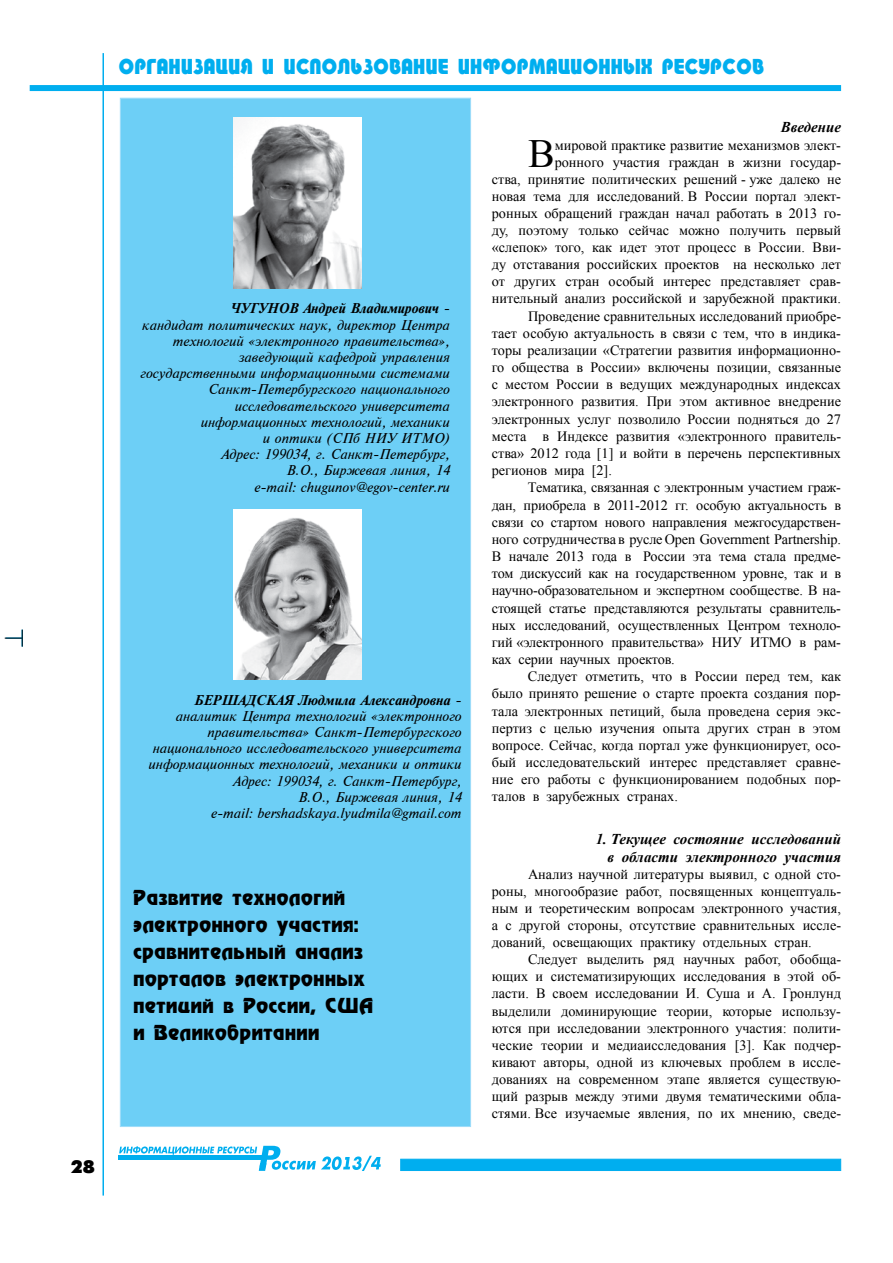
<style>
.page{position:relative;width:893px;height:1263px;background:#fff}
.page>*{position:absolute;margin:0;border:0;box-sizing:border-box;transform-origin:0 0}
.t1{font:40.05px "Times New Roman";color:#000}
.t2{font:22.5px/27px "Regata";color:#000}
.t3{font:21px "Taurus Heavy Normal";color:#00aeef;scale:.9 1}
.t4{font:18px "Futuris Extra Bold Cyrillic";color:#000}
.t5{font:italic 700 15px/18px "Times New Roman";color:#000;text-align:right}
.t6{font:14.25px/17.1px "Times New Roman";color:#000;text-align:justify}
.t7{font:13.5px/16.2px "Times ET Italic";color:#000;text-align:right}
.t8{font:italic 13.5px "Times ET Bold";color:#000}
.s1{font-family:"Times ET Italic";font-style:normal}
</style>
<div class="page">
<div style="left:400px;top:1159px;width:441px;height:12px;background:#00aeef;border:1px solid #00aeef"></div>
<hr style="left:102px;top:53px;width:2px;height:1142px;background:#00aeef">
<div style="left:30px;top:85px;width:811px;height:6px;background:#00aeef"></div>
<svg style="left:5px;top:630px;width:18px;height:17px"></svg>
<svg style="left:119px;top:1146px;width:262px;height:25px"></svg>
<div style="left:120px;top:98px;width:351px;height:1029px;background:#6dcff6;border:1px solid #9ddcf9"></div>
<img style="left:233px;top:118px;width:128px;height:170px">
<img style="left:233px;top:509px;width:128px;height:170px">
<p class="t4" style="left:71px;top:1157px;width:26px">28</p>
<h3 class="t3" style="left:118px;top:54px;width:719px">организация и использование информационных ресурсов</h3>
<p class="t5" style="left:781px;top:118px;width:62px">Введение</p>
<p class="t8" style="left:230px;top:301px;width:221px">ЧУГУНОВ Андрей Владимирович <span class="s1">-</span></p>
<p class="t7" style="left:140px;top:317px;width:311px">кандидат политических наук, директор Центра технологий «электронного правительства», заведующий кафедрой управления государственными информационными системами Санкт-Петербургского национального исследовательского университета информационных технологий, механики<br>и оптики (СПб НИУ ИТМО)<br>Адрес: 199034, г. Санкт-Петербург,<br>В.О., Биржевая линия, 14<br>e-mail: chugunov@egov-center.ru</p>
<p class="t8" style="left:194px;top:692px;width:269px">БЕРШАДСКАЯ Людмила Александровна <span class="s1">-</span></p>
<p class="t7" style="left:148px;top:708px;width:315px">аналитик Центра технологий «электронного правительства» Санкт-Петербургского национального исследовательского университета информационных технологий, механики и оптики Адрес: 199034, г. Санкт-Петербург,<br>В.О., Биржевая линия, 14<br>e-mail: bershadskaya.lyudmila@gmail.com</p>
<h2 class="t2" style="left:133px;top:884px;width:242px">Развитие технологий электронного участия: сравнительный анализ порталов электронных петиций в России, США и Великобритании</h2>
<h1 class="t1" style="left:528px;top:126px;width:28px">В</h1>
<p class="t6" style="left:555px;top:136px;width:288px">мировой практике развитие механизмов элект-</p>
<p class="t6" style="left:555px;top:153px;width:288px">ронного участия граждан в жизни государ-</p>
<p class="t6" style="left:492px;top:170px;width:351px">ства, принятие политических решений - уже далеко не</p>
<p class="t6" style="left:492px;top:187px;width:351px">новая тема для исследований. В России портал элект-</p>
<p class="t6" style="left:492px;top:204px;width:351px">ронных обращений граждан начал работать в 2013 го-</p>
<p class="t6" style="left:492px;top:221px;width:351px">ду, поэтому только сейчас можно получить первый</p>
<p class="t6" style="left:492px;top:239px;width:351px">«слепок» того, как идет этот процесс в России. Вви-</p>
<p class="t6" style="left:492px;top:256px;width:351px">ду отставания российских проектов на несколько лет</p>
<p class="t6" style="left:492px;top:273px;width:351px">от других стран особый интерес представляет срав-</p>
<p class="t6" style="left:492px;top:290px;width:351px">нительный анализ российской и зарубежной практики.</p>
<p class="t6" style="left:528px;top:307px;width:315px">Проведение сравнительных исследований приобре-</p>
<p class="t6" style="left:492px;top:324px;width:351px">тает особую актуальность в связи с тем, что в индика-</p>
<p class="t6" style="left:492px;top:341px;width:351px">торы реализации «Стратегии развития информационно-</p>
<p class="t6" style="left:492px;top:359px;width:351px">го общества в России» включены позиции, связанные</p>
<p class="t6" style="left:492px;top:376px;width:351px">с местом России в ведущих международных индексах</p>
<p class="t6" style="left:492px;top:393px;width:351px">электронного развития. При этом активное внедрение</p>
<p class="t6" style="left:492px;top:410px;width:351px">электронных услуг позволило России подняться до 27</p>
<p class="t6" style="left:492px;top:427px;width:351px">места в Индексе развития «электронного правитель-</p>
<p class="t6" style="left:492px;top:444px;width:351px">ства» 2012 года [1] и войти в перечень перспективных</p>
<p class="t6" style="left:492px;top:462px;width:122px">регионов мира [2].</p>
<p class="t6" style="left:528px;top:479px;width:315px">Тематика, связанная с электронным участием граж-</p>
<p class="t6" style="left:492px;top:496px;width:351px">дан, приобрела в 2011-2012 гг. особую актуальность в</p>
<p class="t6" style="left:492px;top:513px;width:351px">связи со стартом нового направления межгосударствен-</p>
<p class="t6" style="left:492px;top:530px;width:351px">ного сотрудничества в русле Open Government Partnership.</p>
<p class="t6" style="left:492px;top:547px;width:351px">В начале 2013 года в России эта тема стала предме-</p>
<p class="t6" style="left:492px;top:565px;width:351px">том дискуссий как на государственном уровне, так и в</p>
<p class="t6" style="left:492px;top:582px;width:351px">научно-образовательном и экспертном сообществе. В на-</p>
<p class="t6" style="left:492px;top:599px;width:351px">стоящей статье представляются результаты сравнитель-</p>
<p class="t6" style="left:492px;top:616px;width:351px">ных исследований, осуществленных Центром техноло-</p>
<p class="t6" style="left:492px;top:633px;width:351px">гий «электронного правительства» НИУ ИТМО в рам-</p>
<p class="t6" style="left:492px;top:650px;width:185px">ках серии научных проектов.</p>
<p class="t6" style="left:528px;top:668px;width:315px">Следует отметить, что в России перед тем, как</p>
<p class="t6" style="left:492px;top:685px;width:351px">было принято решение о старте проекта создания пор-</p>
<p class="t6" style="left:492px;top:702px;width:351px">тала электронных петиций, была проведена серия экс-</p>
<p class="t6" style="left:492px;top:719px;width:351px">пертиз с целью изучения опыта других стран в этом</p>
<p class="t6" style="left:492px;top:736px;width:351px">вопросе. Сейчас, когда портал уже функционирует, осо-</p>
<p class="t6" style="left:492px;top:753px;width:351px">бый исследовательский интерес представляет сравне-</p>
<p class="t6" style="left:492px;top:771px;width:351px">ние его работы с функционированием подобных пор-</p>
<p class="t6" style="left:492px;top:788px;width:188px">талов в зарубежных странах.</p>
<p class="t5" style="left:596px;top:829px;width:247px">1. Текущее состояние исследований в области электронного участия</p>
<p class="t6" style="left:492px;top:865px;width:351px;text-indent:36px">Анализ научной литературы выявил, с одной сто&shy;роны, многообразие работ, посвященных концептуаль&shy;ным и теоретическим вопросам электронного участия, а с другой стороны, отсутствие сравнительных иссле&shy;дований, освещающих практику отдельных стран.</p>
<p class="t6" style="left:492px;top:951px;width:351px;text-indent:36px">Следует выделить ряд научных работ, обобща&shy;ющих и систематизирующих исследования в этой об&shy;ласти. В своем исследовании И. Суша и А. Гронлунд выделили доминирующие теории, которые использу&shy;ются при исследовании электронного участия: полити&shy;ческие теории и медиаисследования [3]. Как подчер&shy;кивают авторы, одной из ключевых проблем в иссле&shy;дованиях на современном этапе является существую&shy;щий разрыв между этими двумя тематическими обла&shy;стями. Все изучаемые явления, по их мнению, сведе-</p>
</div>
